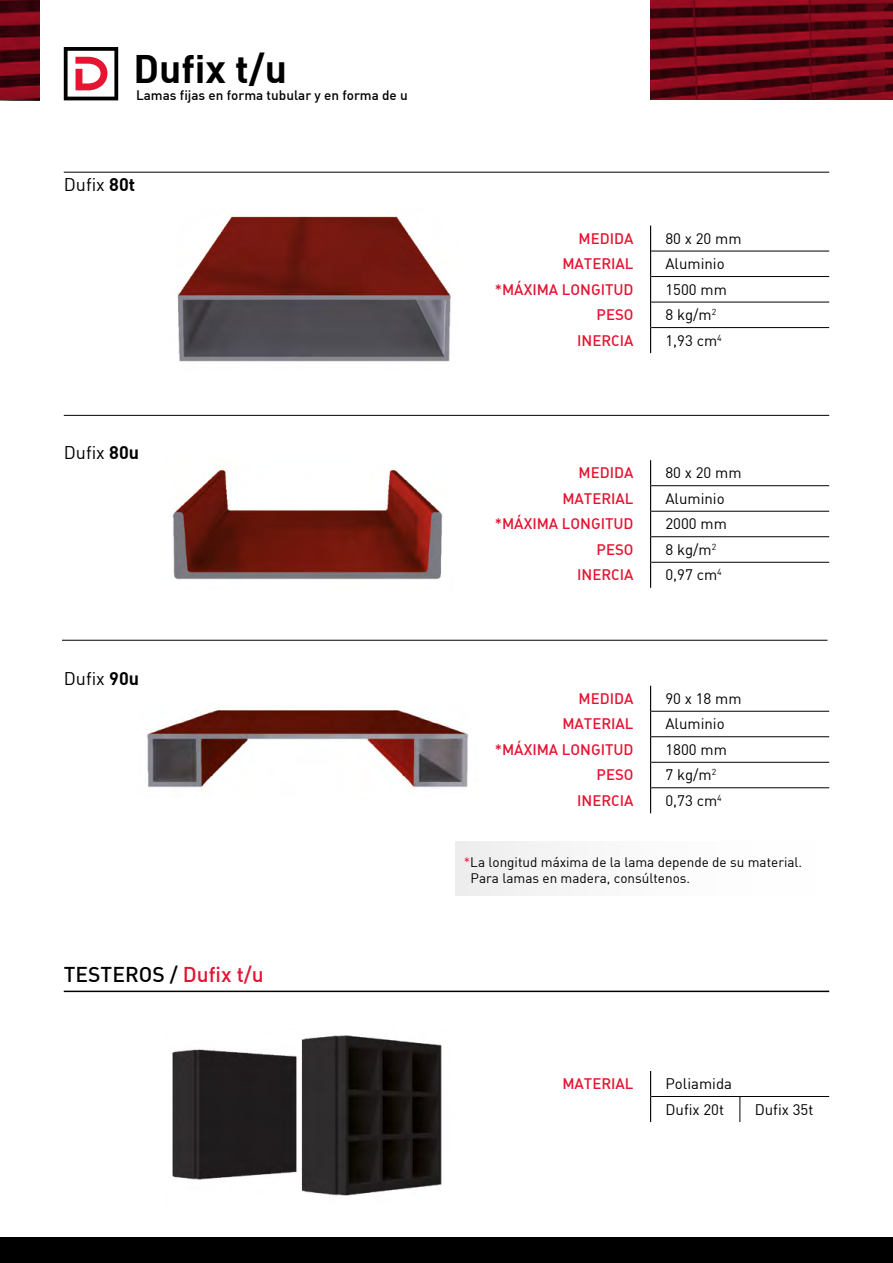
<style>
.page{position:relative;width:893px;height:1263px;background:#fff}
.page>*{position:absolute;margin:0;border:0;box-sizing:border-box;transform-origin:0 0}
.t1{font:39px "DIN Bold";color:#000}
.t2{font:21px "DIN Medium Alternate";color:#000}
.t3{font:18px "DIN";color:#000}
.t4{font:15px "DIN Medium Alternate";color:#e51432}
.t5{font:15px/25.7px "DIN";color:#000}
.t6{font:13.5px/16.2px "DIN";color:#000}
.t7{font:500 13.5px "DIN";color:#000}
.s1{font-family:"DIN Bold"}
.s2{color:#e51432}
</style>
<div class="page">
<svg style="left:651px;top:0;width:242px;height:100px;background:#680816"></svg>
<svg style="left:0;top:0;width:39px;height:100px;background:#620814"></svg>
<svg style="left:64px;top:47px;width:54px;height:53px"></svg>
<div style="left:68px;top:51px;width:46px;height:46px;background:#fff"></div>
<svg style="left:75px;top:57px;width:32px;height:33px"></svg>
<div style="left:0;top:1237px;width:893px;height:26px;background:#000"></div>
<hr style="left:651px;top:1096px;width:89px;height:1px;background:#000">
<hr style="left:740px;top:1096px;width:89px;height:1px;background:#000">
<svg style="left:650px;top:1071px;width:1px;height:51px"></svg>
<svg style="left:740px;top:1097px;width:1px;height:25px"></svg>
<hr style="left:64px;top:990px;width:765px;height:2px;background:#000">
<hr style="left:651px;top:485px;width:178px;height:1px;background:#000">
<hr style="left:651px;top:511px;width:178px;height:1px;background:#000">
<hr style="left:651px;top:536px;width:178px;height:1px;background:#000">
<hr style="left:651px;top:562px;width:178px;height:1px;background:#000">
<svg style="left:650px;top:460px;width:1px;height:128px"></svg>
<hr style="left:651px;top:711px;width:178px;height:1px;background:#000">
<hr style="left:651px;top:736px;width:178px;height:1px;background:#000">
<hr style="left:651px;top:762px;width:178px;height:1px;background:#000">
<hr style="left:651px;top:787px;width:178px;height:1px;background:#000">
<svg style="left:650px;top:686px;width:1px;height:127px"></svg>
<hr style="left:62px;top:640px;width:765px;height:1px;background:#000">
<hr style="left:64px;top:415px;width:765px;height:1px;background:#000">
<img style="left:172px;top:466px;width:271px;height:114px">
<img style="left:147px;top:709px;width:322px;height:81px">
<div style="left:455px;top:841px;width:372px;height:54px;background:#f9f9f9"></div>
<img style="left:172px;top:1035px;width:270px;height:161px">
<hr style="left:64px;top:172px;width:765px;height:1px;background:#000">
<hr style="left:651px;top:251px;width:178px;height:1px;background:#000">
<hr style="left:651px;top:276px;width:178px;height:1px;background:#000">
<hr style="left:651px;top:302px;width:178px;height:1px;background:#000">
<hr style="left:651px;top:327px;width:178px;height:1px;background:#000">
<svg style="left:650px;top:225px;width:1px;height:128px"></svg>
<img style="left:177px;top:216px;width:274px;height:146px">
<h1 class="t1" style="left:134px;top:43px;width:155px">Dufix t/u</h1>
<p class="t7" style="left:136px;top:86px;width:273px">Lamas fijas en forma tubular y en forma de u</p>
<p class="t3" style="left:64px;top:173px;width:73px">Dufix <span class="s1">80t</span></p>
<p class="t3" style="left:64px;top:442px;width:77px">Dufix <span class="s1">80u</span></p>
<p class="t3" style="left:64px;top:667px;width:77px">Dufix <span class="s1">90u</span></p>
<h2 class="t2" style="left:64px;top:961px;width:202px">TESTEROS / <span class="s2">Dufix t/u</span></h2>
<p class="t4" style="left:579px;top:229px;width:57px">MEDIDA</p>
<p class="t5" style="left:665px;top:225px;width:78px">80 x 20 mm</p>
<p class="t4" style="left:562px;top:254px;width:73px">MATERIAL</p>
<p class="t5" style="left:665px;top:251px;width:61px">Aluminio</p>
<p class="t4" style="left:495px;top:280px;width:140px">*MÁXIMA LONGITUD</p>
<p class="t5" style="left:665px;top:276px;width:63px">1500 mm</p>
<p class="t4" style="left:597px;top:305px;width:39px">PESO</p>
<p class="t5" style="left:665px;top:302px;width:52px">8 kg/m<sup>2</sup></p>
<p class="t4" style="left:577px;top:331px;width:58px">INERCIA</p>
<p class="t5" style="left:665px;top:327px;width:58px">1,93 cm<sup>4</sup></p>
<p class="t4" style="left:579px;top:463px;width:57px">MEDIDA</p>
<p class="t5" style="left:665px;top:460px;width:78px">80 x 20 mm</p>
<p class="t4" style="left:562px;top:489px;width:73px">MATERIAL</p>
<p class="t5" style="left:665px;top:485px;width:61px">Aluminio</p>
<p class="t4" style="left:495px;top:514px;width:140px">*MÁXIMA LONGITUD</p>
<p class="t5" style="left:665px;top:511px;width:63px">2000 mm</p>
<p class="t4" style="left:597px;top:540px;width:39px">PESO</p>
<p class="t5" style="left:665px;top:536px;width:52px">8 kg/m<sup>2</sup></p>
<p class="t4" style="left:577px;top:565px;width:58px">INERCIA</p>
<p class="t5" style="left:665px;top:562px;width:58px">0,97 cm<sup>4</sup></p>
<p class="t4" style="left:579px;top:689px;width:57px">MEDIDA</p>
<p class="t5" style="left:665px;top:685px;width:78px">90 x 18 mm</p>
<p class="t4" style="left:562px;top:714px;width:73px">MATERIAL</p>
<p class="t5" style="left:665px;top:711px;width:61px">Aluminio</p>
<p class="t4" style="left:495px;top:740px;width:140px">*MÁXIMA LONGITUD</p>
<p class="t5" style="left:665px;top:736px;width:63px">1800 mm</p>
<p class="t4" style="left:597px;top:765px;width:39px">PESO</p>
<p class="t5" style="left:665px;top:762px;width:52px">7 kg/m<sup>2</sup></p>
<p class="t4" style="left:577px;top:791px;width:58px">INERCIA</p>
<p class="t5" style="left:665px;top:787px;width:58px">0,73 cm<sup>4</sup></p>
<p class="t6" style="left:471px;top:854px;width:333px;text-indent:-7px"><span class="s2">*</span>La longitud máxima de la lama depende de su material.<br>Para lamas en madera, consúltenos.</p>
<p class="t4" style="left:562px;top:1074px;width:73px">MATERIAL</p>
<p class="t5" style="left:665px;top:1070px;width:68px">Poliamida<br>Dufix 20t</p>
<p class="t5" style="left:755px;top:1096px;width:60px">Dufix 35t</p>
</div>
